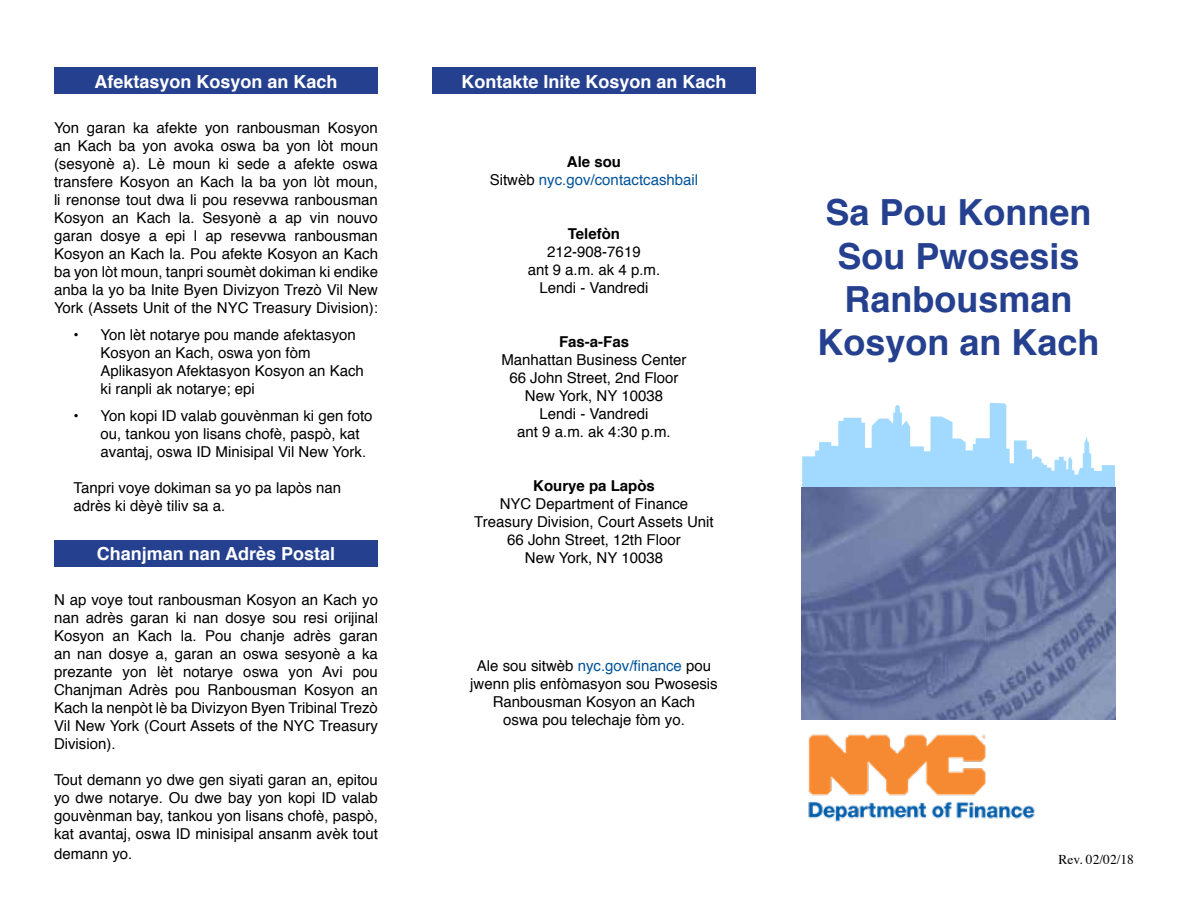
<style>
.page{position:relative;width:1188px;height:918px;background:#fff}
.page>*{position:absolute;margin:0;border:0;box-sizing:border-box;transform-origin:0 0}
.t1{font:700 36px/43.2px "Helvetica";color:#25408f;text-align:center}
.t2{font:700 18px "Helvetica";color:#fff}
.t3{font:15px/18px "Helvetica";color:#000;text-align:center}
.t4{font:15px/18px "Helvetica";color:#00539b;text-align:center}
.t5{font:700 15px "Helvetica";color:#000}
.t6{font:13.5px "Times";color:#000}
.s1{font-weight:700;color:#000}
.s2{color:#000}
.s3{color:#00539b}
</style>
<div class="page">
<div style="left:54px;top:68px;width:324px;height:26px;background:#25408f"></div>
<div style="left:54px;top:540px;width:324px;height:27px;background:#25408f"></div>
<div style="left:432px;top:68px;width:324px;height:26px;background:#25408f"></div>
<img style="left:808px;top:734px;width:227px;height:88px">
<svg style="left:802px;top:403px;width:313px;height:84px"></svg>
<img style="left:802px;top:487px;width:313px;height:233px">
<p class="t2" style="left:94px;top:67px;width:245px">Afektasyon Kosyon an Kach</p>
<p class="t3" style="left:54px;top:119px;width:326px;text-align:justify">Yon garan ka afekte yon ranbousman Kosyon an Kach ba yon avoka oswa ba yon lòt moun (sesyonè a). Lè moun ki sede a afekte oswa transfere Kosyon an Kach la ba yon lòt moun, li renonse tout dwa li pou resevwa ranbousman Kosyon an Kach la. Sesyonè a ap vin nouvo garan dosye a epi l ap resevwa ranbousman Kosyon an Kach la. Pou afekte Kosyon an Kach ba yon lòt moun, tanpri soumèt dokiman ki endike anba la yo ba Inite Byen Divizyon Trezò Vil New York (Assets Unit of the NYC Treasury Division):</p>
<p class="t3" style="left:101px;top:326px;width:265px;text-align:left;text-indent:-27px">• Yon lèt notarye pou mande afektasyon<br>Kosyon an Kach, oswa yon fòm<br>Aplikasyon Afektasyon Kosyon an Kach ki ranpli ak notarye; epi</p>
<p class="t3" style="left:101px;top:407px;width:274px;text-align:left;text-indent:-27px">• Yon kopi ID valab gouvènman ki gen foto ou, tankou yon lisans chofè, paspò, kat avantaj, oswa ID Minisipal Vil New York.</p>
<p class="t3" style="left:74px;top:479px;width:269px;text-align:left">Tanpri voye dokiman sa yo pa lapòs nan adrès ki dèyè tiliv sa a.</p>
<p class="t2" style="left:97px;top:539px;width:240px">Chanjman nan Adrès Postal</p>
<p class="t3" style="left:54px;top:591px;width:326px;text-align:justify">N ap voye tout ranbousman Kosyon an Kach yo nan adrès garan ki nan dosye sou resi orijinal Kosyon an Kach la. Pou chanje adrès garan an nan dosye a, garan an oswa sesyonè a ka prezante yon lèt notarye oswa yon Avi pou Chanjman Adrès pou Ranbousman Kosyon an Kach la nenpòt lè ba Divizyon Byen Tribinal Trezò Vil New York (Court Assets of the NYC Treasury Division).</p>
<p class="t3" style="left:54px;top:771px;width:326px;text-align:justify">Tout demann yo dwe gen siyati garan an, epitou yo dwe notarye. Ou dwe bay yon kopi ID valab gouvènman bay, tankou yon lisans chofè, paspò, kat avantaj, oswa ID minisipal ansanm avèk tout</p>
<p class="t3" style="left:54px;top:845px;width:80px">demann yo.</p>
<p class="t2" style="left:461px;top:67px;width:267px">Kontakte Inite Kosyon an Kach</p>
<p class="t4" style="left:490px;top:153px;width:210px"><span class="s1">Ale sou<br></span><span class="s2">Sitwèb</span> nyc.gov/contactcashbail</p>
<p class="t5" style="left:568px;top:221px;width:54px">Telefòn</p>
<p class="t3" style="left:528px;top:243px;width:134px">212-908-7619<br>ant 9 a.m. ak 4 p.m.<br>Lendi - Vandredi</p>
<p class="t5" style="left:559px;top:329px;width:72px">Fas-a-Fas</p>
<p class="t3" style="left:501px;top:351px;width:187px">Manhattan Business Center<br>66 John Street, 2nd Floor<br>New York, NY 10038<br>Lendi - Vandredi<br>ant 9 a.m. ak 4:30 p.m.</p>
<p class="t5" style="left:533px;top:473px;width:123px">Kourye pa Lapòs</p>
<p class="t3" style="left:474px;top:495px;width:241px">NYC Department of Finance<br>Treasury Division, Court Assets Unit<br>66 John Street, 12th Floor<br>New York, NY 10038</p>
<p class="t3" style="left:470px;top:657px;width:249px">Ale sou sitwèb <span class="s3">nyc.gov/finance</span> pou jwenn plis enfòmasyon sou Pwosesis<br>Ranbousman Kosyon an Kach<br>oswa pou telechaje fòm yo.</p>
<h1 class="t1" style="left:817px;top:192px;width:284px">Sa Pou Konnen<br>Sou Pwosesis<br>Ranbousman<br>Kosyon an Kach</h1>
<p class="t6" style="left:1058px;top:847px;width:77px">Rev. 02/02/18</p>
</div>
